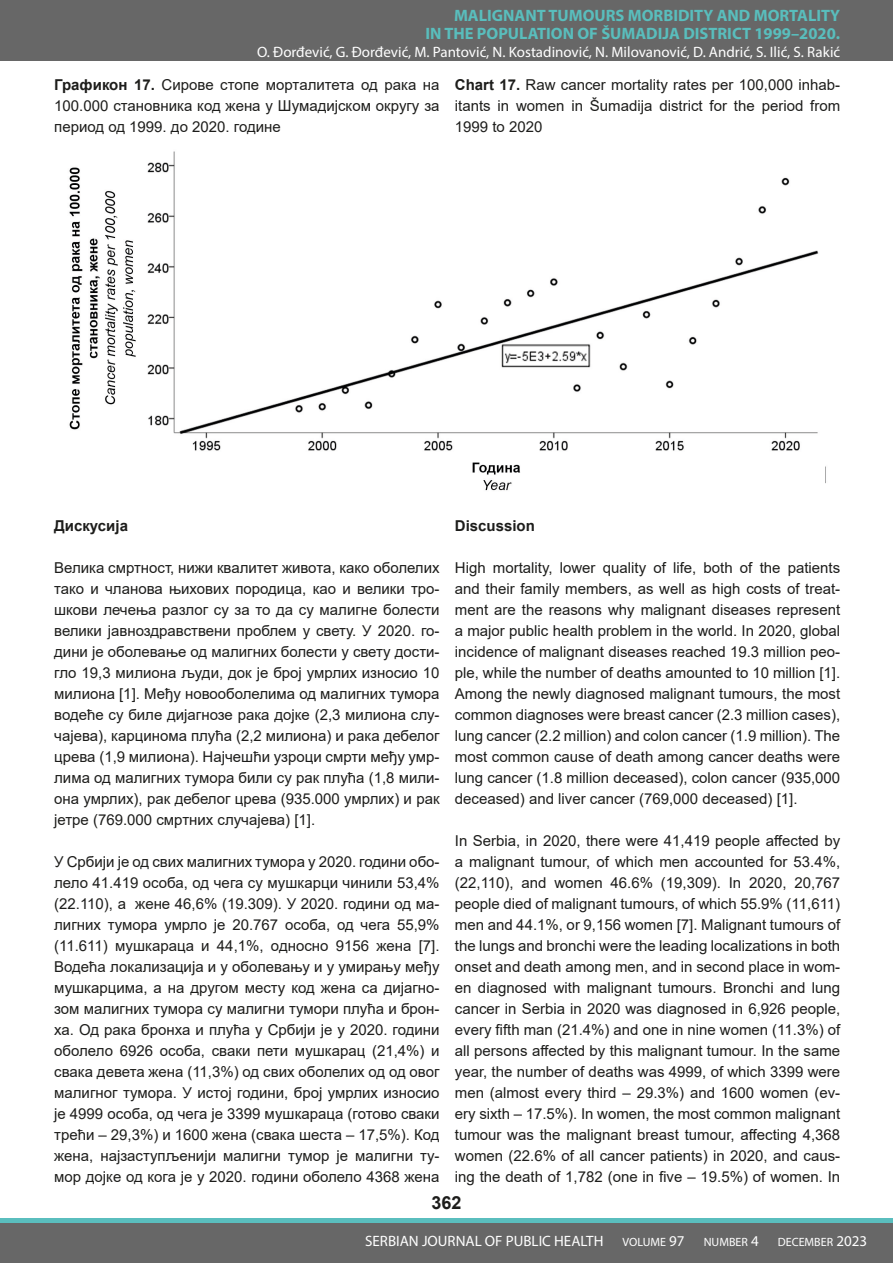
<style>
.page{position:relative;width:893px;height:1263px;background:#fff}
.page>*{position:absolute;margin:0;border:0;box-sizing:border-box;transform-origin:0 0}
.t1{font:700 18px "Arial";color:#1d1d1b}
.t2{font:700 16.5px "Myriad Pro";color:#59bebd}
.t3{font:15px/21px "Arial";color:#1d1d1b;text-align:justify}
.t4{font:15px "Myriad Pro";color:#fff}
.t5{font:700 15px "Arial";color:#1d1d1b}
.t6{font:12px "Myriad Pro";color:#fff}
.s1{font-weight:700}
.s2{font-size:15px}
</style>
<div class="page">
<div style="left:0;top:1219px;width:893px;height:44px;background:#676767"></div>
<hr style="left:0;top:1219px;width:893px;height:4px;background:#5abebe">
<div style="left:0;top:0;width:893px;height:61px;background:#676767"></div>
<img style="left:69px;top:151px;width:757px;height:340px">
<p class="t2" style="left:454px;top:5px;width:388px">MALIGNANT TUMOURS MORBIDITY AND MORTALITY</p>
<p class="t2" style="left:426px;top:23px;width:416px">IN THE POPULATION OF ŠUMADIJA DISTRICT 1999–2020.</p>
<p class="t4" style="left:257px;top:43px;width:585px">O. Đorđević, G. Đorđević, M. Pantović, N. Kostadinović, N. Milovanović, D. Andrić, S. Ilić, S. Rakić</p>
<p class="t3" style="left:54px;top:74px;width:387px"><span class="s1">Графикон 17.</span> Сирове стопе морталитета од рака на 100.000 становника код жена у Шумадијском округу за период од 1999. до 2020. године</p>
<p class="t3" style="left:455px;top:74px;width:387px"><span class="s1">Chart 17.</span> Raw cancer mortality rates per 100,000 inhab&shy;itants in women in Šumadija district for the period from 1999 to 2020</p>
<p class="t5" style="left:54px;top:515px;width:75px">Дискусија</p>
<p class="t3" style="left:54px;top:557px;width:387px">Велика смртност, нижи квалитет живота, како оболелих тако и чланова њихових породица, као и велики тро&shy;шкови лечења разлог су за то да су малигне болести велики јавноздравствени проблем у свету. У 2020. го&shy;дини је оболевање од малигних болести у свету дости&shy;гло 19,3 милиона људи, док је број умрлих износио 10 милиона [1]. Међу новооболелима од малигних тумора водеће су биле дијагнозе рака дојке (2,3 милиона слу&shy;чајева), карцинома плућа (2,2 милиона) и рака дебелог црева (1,9 милиона). Најчешћи узроци смрти међу умр&shy;лима од малигних тумора били су рак плућа (1,8 мили&shy;она умрлих), рак дебелог црева (935.000 умрлих) и рак јетре (769.000 смртних случајева) [1].</p>
<p class="t3" style="left:54px;top:851px;width:387px">У Србији је од свих малигних тумора у 2020. години обо&shy;лело 41.419 особа, од чега су мушкарци чинили 53,4% (22.110), а жене 46,6% (19.309). У 2020. години од ма&shy;лигних тумора умрло је 20.767 особа, од чега 55,9% (11.611) мушкараца и 44,1%, односно 9156 жена [7].<br>Водећа локализација и у оболевању и у умирању међу мушкарцима, а на другом месту код жена са дијагно&shy;зом малигних тумора су малигни тумори плућа и брон&shy;ха. Од рака бронха и плућа у Србији је у 2020. години оболело 6926 особa, сваки пети мушкарац (21,4%) и свака девета жена (11,3%) од свих оболелих од од овог малигног тумора. У истој години, број умрлих износио је 4999 особa, од чега је 3399 мушкараца (готово сваки трећи – 29,3%) и 1600 жена (свака шеста – 17,5%). Код жена, најзаступљенији малигни тумор је малигни ту&shy;мор дојке од кога је у 2020. години оболело 4368 жена</p>
<p class="t5" style="left:455px;top:515px;width:82px">Discussion</p>
<p class="t3" style="left:455px;top:557px;width:387px">High mortality, lower quality of life, both of the patients and their family members, as well as high costs of treat&shy;ment are the reasons why malignant diseases represent a major public health problem in the world. In 2020, global incidence of malignant diseases reached 19.3 million peo&shy;ple, while the number of deaths amounted to 10 million [1].<br>Among the newly diagnosed malignant tumours, the most common diagnoses were breast cancer (2.3 million cases), lung cancer (2.2 million) and colon cancer (1.9 million). The most common cause of death among cancer deaths were lung cancer (1.8 million deceased), colon cancer (935,000 deceased) and liver cancer (769,000 deceased) [1].</p>
<p class="t3" style="left:455px;top:830px;width:387px">In Serbia, in 2020, there were 41,419 people affected by a malignant tumour, of which men accounted for 53.4%, (22,110), and women 46.6% (19,309). In 2020, 20,767 people died of malignant tumours, of which 55.9% (11,611) men and 44.1%, or 9,156 women [7]. Malignant tumours of the lungs and bronchi were the leading localizations in both onset and death among men, and in second place in wom&shy;en diagnosed with malignant tumours. Bronchi and lung cancer in Serbia in 2020 was diagnosed in 6,926 people, every fifth man (21.4%) and one in nine women (11.3%) of all persons affected by this malignant tumour. In the same year, the number of deaths was 4999, of which 3399 were men (almost every third – 29.3%) and 1600 women (ev&shy;ery sixth – 17.5%). In women, the most common malignant tumour was the malignant breast tumour, affecting 4,368 women (22.6% of all cancer patients) in 2020, and caus&shy;ing the death of 1,782 (one in five – 19.5%) of women. In</p>
<p class="t1" style="left:431px;top:1190px;width:32px">362</p>
<p class="t4" style="left:365px;top:1232px;width:240px">SERBIAN JOURNAL OF PUBLIC HEALTH</p>
<p class="t6" style="left:623px;top:1235px;width:64px">VOLUME <span class="s2">97</span></p>
<p class="t6" style="left:704px;top:1235px;width:57px">NUMBER <span class="s2">4</span></p>
<p class="t6" style="left:778px;top:1235px;width:91px">DECEMBER <span class="s2">2023</span></p>
</div>
